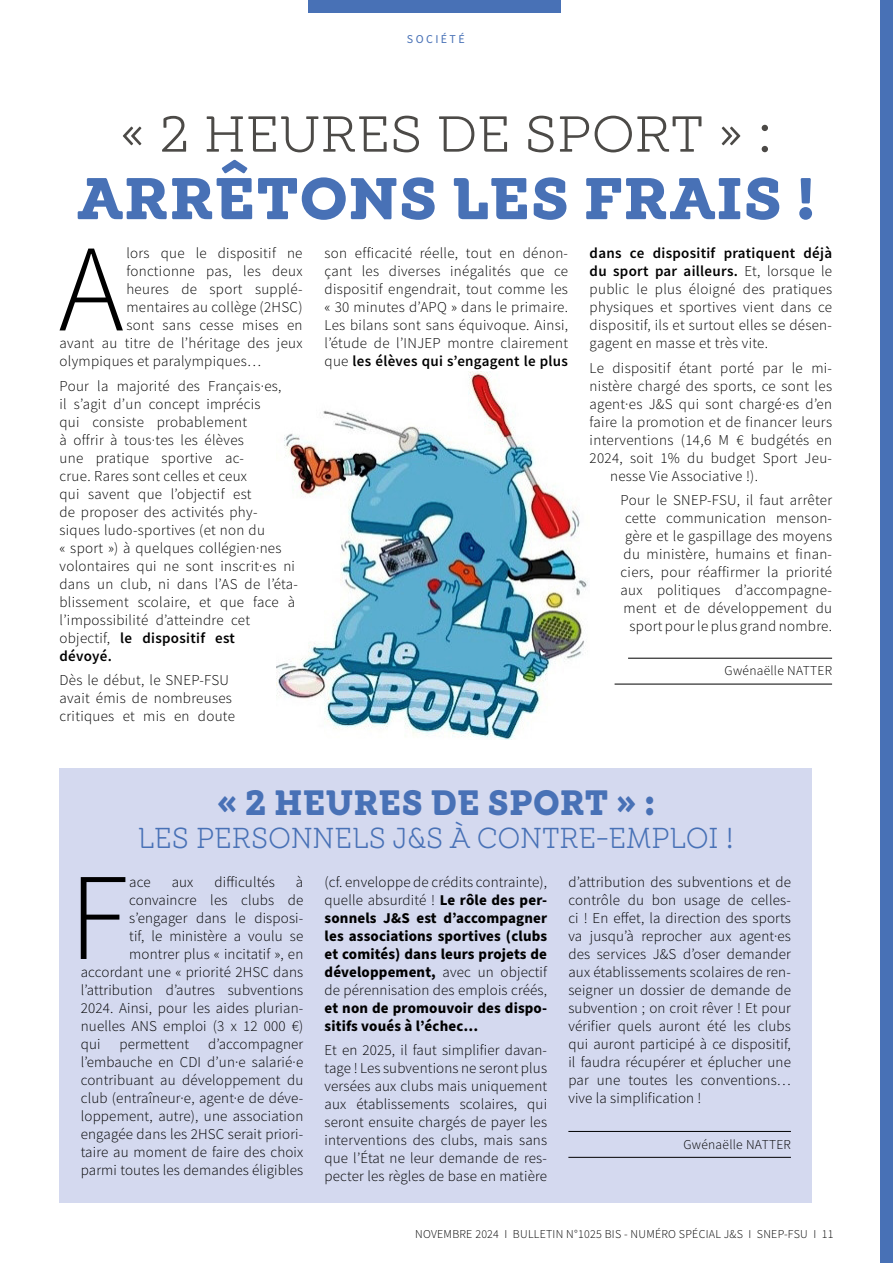
<style>
.page{position:relative;width:893px;height:1263px;background:#fff}
.page>*{position:absolute;margin:0;border:0;box-sizing:border-box;transform-origin:0 0}
.t1{font:300 124.2px "Source Sans Pro";color:#000}
.t2{font:700 60px "Winden Alt";letter-spacing:.02em;color:#4871b6}
.t3{font:52.5px "Winden Alt";letter-spacing:.02em;color:#4c4a47}
.t4{font:700 36px "Winden Alt";letter-spacing:.02em;color:#4871b6;scale:.92 1}
.t5{font:30px "Winden Alt";letter-spacing:.02em;color:#4871b6;scale:.92 1}
.t6{font:300 15px/18px "Source Sans Pro";letter-spacing:.02em;color:#000;text-align:justify}
.t7{font:700 15px/18px "Source Sans Pro";letter-spacing:.01em;color:#000;text-align:justify}
.t8{font:300 13.5px "Source Sans Pro";letter-spacing:.02em;color:#000}
.t9{font:300 12px "Source Sans Pro";letter-spacing:.02em;color:#000}
.t10{font:12px "Source Sans Pro";letter-spacing:.2em;color:#4871b6}
.s1{font-weight:600}
.s2{font-weight:300}
</style>
<div class="page">
<img style="left:277px;top:371px;width:311px;height:369px">
<hr style="left:628px;top:658px;width:204px;height:1px;background:#000">
<hr style="left:615px;top:684px;width:217px;height:1px;background:#000">
<div style="left:308px;top:0;width:253px;height:13px;background:#4871b6"></div>
<div style="left:880px;top:0;width:13px;height:1263px;background:#4871b6"></div>
<div style="left:60px;top:769px;width:752px;height:434px;background:#d4d9ef"></div>
<hr style="left:568px;top:1131px;width:223px;height:1px;background:#000">
<hr style="left:568px;top:1157px;width:223px;height:1px;background:#000">
<p class="t10" style="left:407px;top:31px;width:59px">SOCIÉTÉ</p>
<h3 class="t3" style="left:120px;top:104px;width:653px">« 2 HEURES DE SPORT » :</h3>
<h2 class="t2" style="left:77px;top:159px;width:739px">ARRÊTONS LES FRAIS !</h2>
<h1 class="t1" style="left:59px;top:213px;width:67px">A</h1>
<p class="t6" style="left:126px;top:244px;width:178px">lors que le dispositif ne</p>
<p class="t6" style="left:325px;top:244px;width:245px">son efficacité réelle, tout en dénon&shy;çant les diverses inégalités que ce dispositif engendrait, tout comme les « 30 minutes d’APQ » dans le primaire.<br>Les bilans sont sans équivoque. Ainsi, l’étude de l’INJEP montre clairement que <span class="s1">les élèves qui s’engagent le plus</span></p>
<p class="t6" style="left:590px;top:244px;width:244px"><span class="s1">dans ce dispositif pratiquent déjà du sport par ailleurs.</span> Et, lorsque le public le plus éloigné des pratiques physiques et sportives vient dans ce dispositif, ils et surtout elles se désen&shy;gagent en masse et très vite.</p>
<p class="t6" style="left:126px;top:262px;width:178px">fonctionne pas, les deux</p>
<p class="t6" style="left:126px;top:280px;width:178px">heures de sport supplé-</p>
<p class="t6" style="left:126px;top:298px;width:178px">mentaires au collège (2HSC)</p>
<p class="t6" style="left:126px;top:316px;width:178px">sont sans cesse mises en</p>
<p class="t6" style="left:60px;top:334px;width:245px">avant au titre de l’héritage des jeux</p>
<p class="t6" style="left:60px;top:352px;width:203px">olympiques et paralympiques…</p>
<p class="t6" style="left:60px;top:377px;width:240px;text-align:left">Pour la majorité des Français·es,<br>il s’agit d’un concept imprécis<br>qui consiste probablement<br>à offrir à tous·tes les élèves<br>une pratique sportive ac-<br>crue. Rares sont celles et ceux<br>qui savent que l’objectif est<br>de proposer des activités phy&shy;siques ludo-sportives (et non du<br>« sport ») à quelques collégien·nes volontaires qui ne sont inscrit·es ni dans un club, ni dans l’AS de l’éta&shy;blissement scolaire, et que face à l’impossibilité d’atteindre cet objectif, <span class="s1">le dispositif est<br>dévoyé.</span></p>
<p class="t6" style="left:60px;top:671px;width:177px;text-align:left">Dès le début, le SNEP-FSU avait émis de nombreuses critiques et mis en doute</p>
<p class="t6" style="left:590px;top:359px;width:244px">Le dispositif étant porté par le mi-</p>
<p class="t6" style="left:590px;top:377px;width:244px">nistère chargé des sports, ce sont les</p>
<p class="t6" style="left:590px;top:395px;width:244px">agent·es J&amp;S qui sont chargé·es d’en</p>
<p class="t6" style="left:590px;top:413px;width:244px">faire la promotion et de financer leurs</p>
<p class="t6" style="left:590px;top:431px;width:244px">interventions (14,6 M € budgétés en</p>
<p class="t6" style="left:590px;top:449px;width:244px">2024, soit 1% du budget Sport Jeu-</p>
<p class="t6" style="left:610px;top:467px;width:149px">nesse Vie Associative !).</p>
<p class="t6" style="left:621px;top:491px;width:213px;text-align:center">Pour le SNEP-FSU, il faut arrêter cette communication menson&shy;gère et le gaspillage des moyens du ministère, humains et finan&shy;ciers, pour réaffirmer la priorité aux politiques d’accompagne&shy;ment et de développement du sport pour le plus grand nombre.</p>
<p class="t8" style="left:725px;top:663px;width:109px">Gwénaëlle NATTER</p>
<h3 class="t4" style="left:217px;top:779px;width:477px">« 2 HEURES DE SPORT » :</h3>
<h3 class="t5" style="left:138px;top:820px;width:648px">LES PERSONNELS J&amp;S À CONTRE-EMPLOI !</h3>
<h1 class="t1" style="left:69px;top:841px;width:61px">F</h1>
<p class="t6" style="left:129px;top:873px;width:23px">ace</p>
<p class="t6" style="left:172px;top:873px;width:23px">aux</p>
<p class="t6" style="left:214px;top:873px;width:62px">difficultés</p>
<p class="t6" style="left:296px;top:873px;width:9px">à</p>
<p class="t6" style="left:129px;top:891px;width:176px">convaincre les clubs de</p>
<p class="t6" style="left:129px;top:909px;width:176px">s’engager dans le disposi-</p>
<p class="t6" style="left:129px;top:927px;width:176px">tif, le ministère a voulu se</p>
<p class="t6" style="left:129px;top:945px;width:176px">montrer plus « incitatif », en</p>
<p class="t6" style="left:81px;top:963px;width:224px">accordant une « priorité 2HSC dans</p>
<p class="t6" style="left:81px;top:981px;width:224px">l’attribution d’autres subventions</p>
<p class="t6" style="left:81px;top:999px;width:224px">2024. Ainsi, pour les aides plurian-</p>
<p class="t6" style="left:81px;top:1017px;width:224px">nuelles ANS emploi (3 x 12 000 €)</p>
<p class="t6" style="left:81px;top:1035px;width:21px">qui</p>
<p class="t6" style="left:120px;top:1035px;width:71px">permettent</p>
<p class="t6" style="left:81px;top:1035px;width:224px;text-indent:127px">d’accompagner l’embauche en CDI d’un·e salarié·e contribuant au développement du club (entraîneur·e, agent·e de déve&shy;loppement, autre), une association engagée dans les 2HSC serait priori&shy;taire au moment de faire des choix parmi toutes les demandes éligibles</p>
<p class="t7" style="left:325px;top:873px;width:224px"><span class="s2">(cf. enveloppe de crédits contrainte), quelle absurdité !</span> Le rôle des per&shy;sonnels J&amp;S est d’accompagner les associations sportives (clubs et comités) dans leurs projets de développement, <span class="s2">avec un objectif de pérennisation des emplois créés,</span></p>
<p class="t7" style="left:325px;top:999px;width:224px">et non de promouvoir des dispo&shy;sitifs voués à l’échec…</p>
<p class="t6" style="left:325px;top:1041px;width:224px">Et en 2025, il faut simplifier davan&shy;tage ! Les subventions ne seront plus versées aux clubs mais uniquement aux établissements scolaires, qui seront ensuite chargés de payer les interventions des clubs, mais sans que l’État ne leur demande de res&shy;pecter les règles de base en matière</p>
<p class="t6" style="left:568px;top:873px;width:224px">d’attribution des subventions et de contrôle du bon usage de celles&shy;ci ! En effet, la direction des sports va jusqu’à reprocher aux agent·es des services J&amp;S d’oser demander aux établissements scolaires de ren&shy;seigner un dossier de demande de subvention ; on croit rêver ! Et pour vérifier quels auront été les clubs qui auront participé à ce dispositif, il faudra récupérer et éplucher une par une toutes les conventions… vive la simplification !</p>
<p class="t8" style="left:683px;top:1136px;width:109px">Gwénaëlle NATTER</p>
<p class="t9" style="left:415px;top:1226px;width:420px">NOVEMBRE 2024 I BULLETIN N°1025 BIS - NUMÉRO SPÉCIAL J&amp;S I SNEP-FSU I 11</p>
</div>
